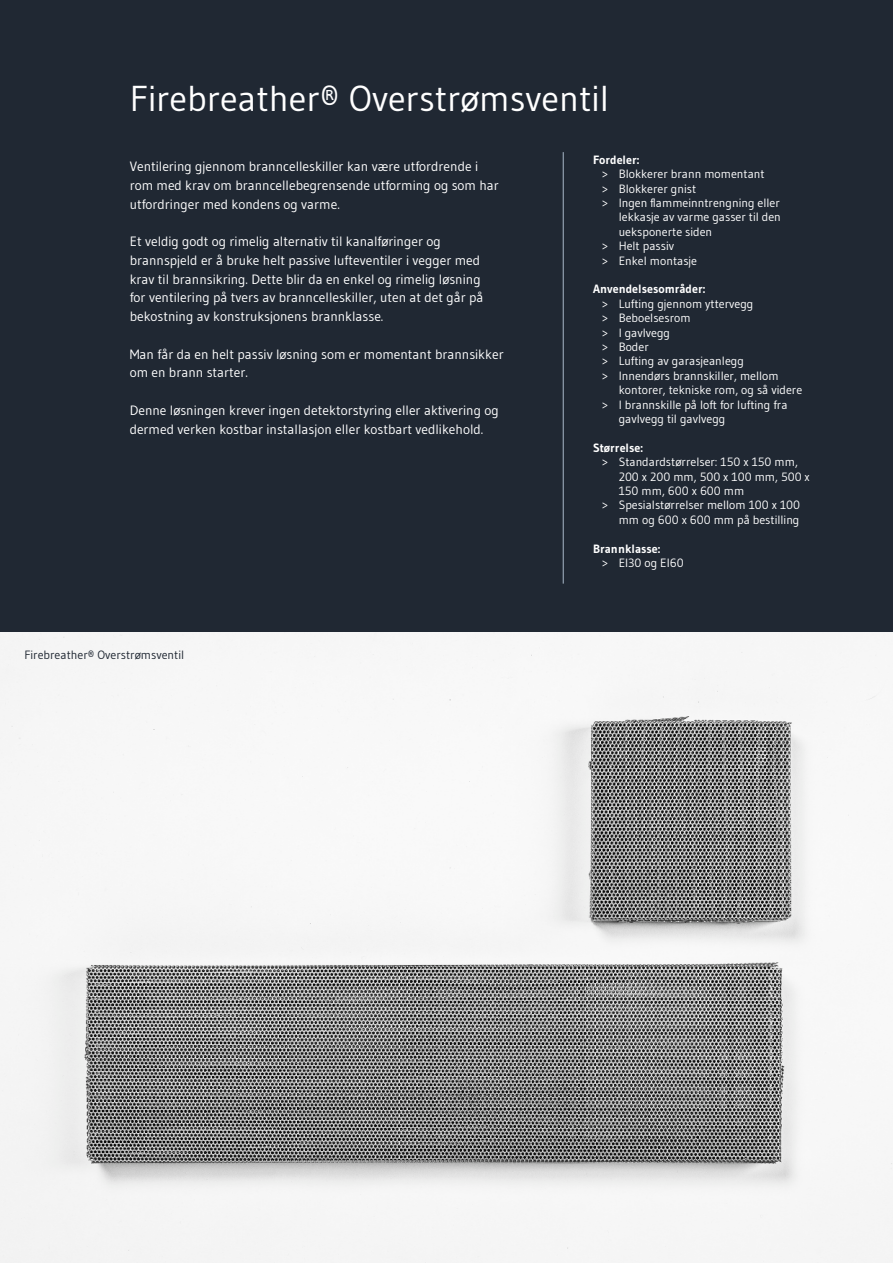
<style>
.page{position:relative;width:893px;height:1263px;background:#fff}
.page>*{position:absolute;margin:0;border:0;box-sizing:border-box;transform-origin:0 0}
.t1{font:36px "Gudea";color:#fff}
.t2{font:13.5px/18.8px "Gudea";color:#fff}
.t3{font:12px "Gudea";color:#fff}
.t4{font:700 12px "Gudea";color:#fff}
.t5{font:12px "Gudea";color:#202833}
</style>
<div class="page">
<img style="left:0;top:631px;width:893px;height:632px">
<div style="left:0;top:0;width:893px;height:631px;background:#202833"></div>
<hr style="left:563px;top:152px;width:1px;height:432px;background:#a9b9c9">
<h1 class="t1" style="left:130px;top:76px;width:481px">Firebreather® Overstrømsventil</h1>
<p class="t2" style="left:130px;top:157px;width:371px">Ventilering gjennom branncelleskiller kan være utfordrende i rom med krav om branncellebegrensende utforming og som har utfordringer med kondens og varme.</p>
<p class="t2" style="left:130px;top:232px;width:355px">Et veldig godt og rimelig alternativ til kanalføringer og brannspjeld er å bruke helt passive lufteventiler i vegger med krav til brannsikring. Dette blir da en enkel og rimelig løsning for ventilering på tvers av branncelleskiller, uten at det går på bekostning av konstruksjonens brannklasse.</p>
<p class="t2" style="left:130px;top:344px;width:375px">Man får da en helt passiv løsning som er momentant brannsikker om en brann starter.</p>
<p class="t2" style="left:130px;top:400px;width:371px">Denne løsningen krever ingen detektorstyring eller aktivering og dermed verken kostbar installasjon eller kostbart vedlikehold.</p>
<p class="t5" style="left:24px;top:647px;width:161px">Firebreather® Overstrømsventil</p>
<p class="t4" style="left:593px;top:154px;width:48px">Fordeler:</p>
<p class="t3" style="left:602px;top:166px;width:164px">&gt; Blokkerer brann momentant</p>
<p class="t3" style="left:602px;top:181px;width:96px">&gt; Blokkerer gnist</p>
<p class="t3" style="left:602px;top:195px;width:180px">&gt; Ingen flammeinntrengning eller</p>
<p class="t3" style="left:619px;top:210px;width:164px">lekkasje av varme gasser til den</p>
<p class="t3" style="left:619px;top:224px;width:95px">ueksponerte siden</p>
<p class="t3" style="left:602px;top:238px;width:74px">&gt; Helt passiv</p>
<p class="t3" style="left:602px;top:253px;width:97px">&gt; Enkel montasje</p>
<p class="t4" style="left:593px;top:284px;width:114px">Anvendelsesområder:</p>
<p class="t3" style="left:602px;top:296px;width:153px">&gt; Lufting gjennom yttervegg</p>
<p class="t3" style="left:602px;top:310px;width:90px">&gt; Beboelsesrom</p>
<p class="t3" style="left:602px;top:325px;width:70px">&gt; I gavlvegg</p>
<p class="t3" style="left:602px;top:339px;width:49px">&gt; Boder</p>
<p class="t3" style="left:602px;top:354px;width:144px">&gt; Lufting av garasjeanlegg</p>
<p class="t3" style="left:602px;top:368px;width:178px">&gt; Innendørs brannskiller, mellom</p>
<p class="t3" style="left:619px;top:382px;width:185px">kontorer, tekniske rom, og så videre</p>
<p class="t3" style="left:602px;top:397px;width:187px">&gt; I brannskille på loft for lufting fra</p>
<p class="t3" style="left:619px;top:411px;width:108px">gavlvegg til gavlvegg</p>
<p class="t4" style="left:593px;top:442px;width:51px">Størrelse:</p>
<p class="t3" style="left:602px;top:454px;width:198px">&gt; Standardstørrelser: 150 x 150 mm,</p>
<p class="t3" style="left:619px;top:469px;width:193px">200 x 200 mm, 500 x 100 mm, 500 x</p>
<p class="t3" style="left:619px;top:483px;width:127px">150 mm, 600 x 600 mm</p>
<p class="t3" style="left:602px;top:498px;width:200px">&gt; Spesialstørrelser mellom 100 x 100</p>
<p class="t3" style="left:619px;top:512px;width:182px">mm og 600 x 600 mm på bestilling</p>
<p class="t4" style="left:593px;top:543px;width:69px">Brannklasse:</p>
<p class="t3" style="left:602px;top:555px;width:84px">&gt; EI30 og EI60</p>
</div>
